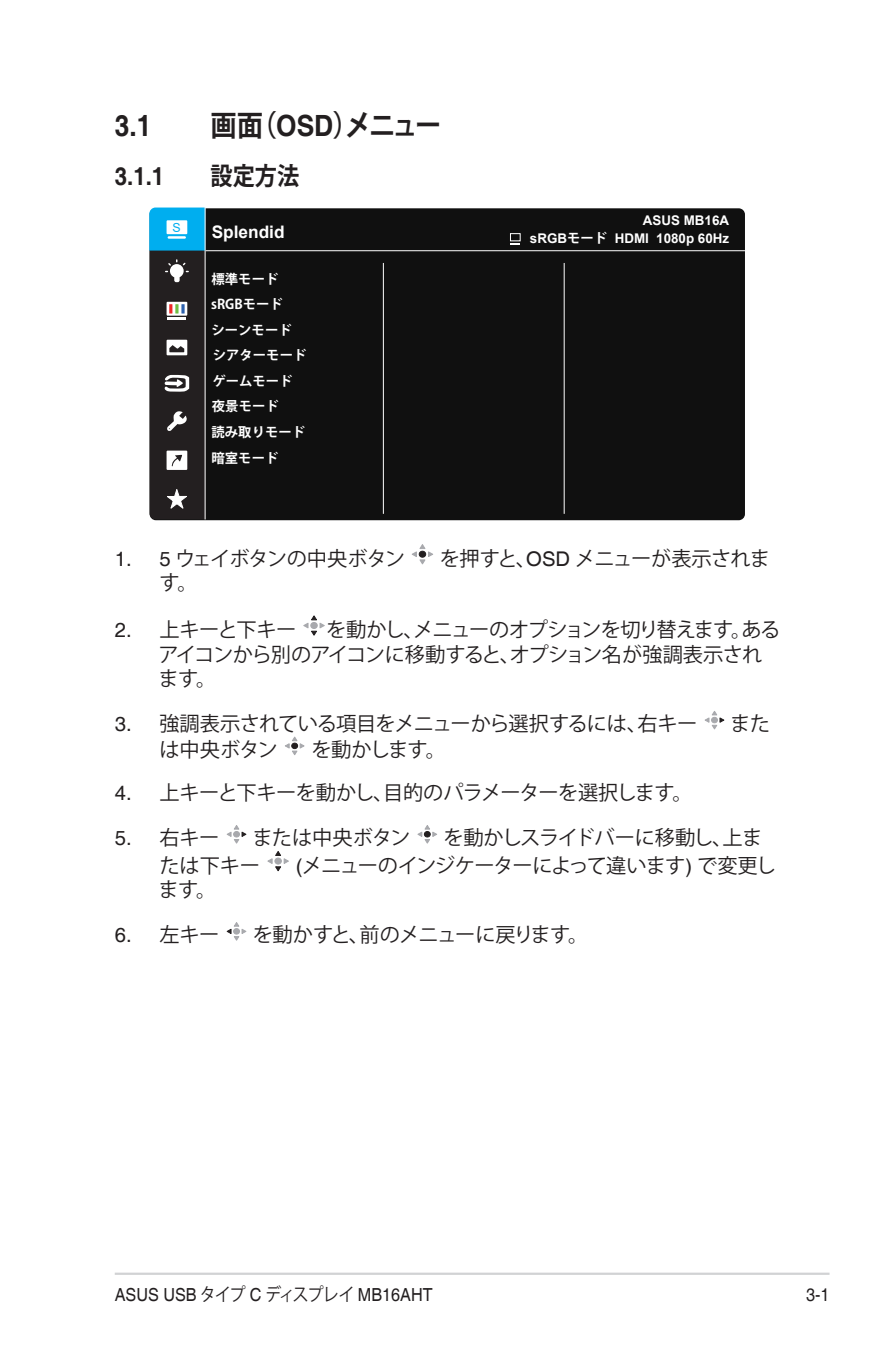
<style>
.page{position:relative;width:893px;height:1346px;background:#fff}
.page>*{position:absolute;margin:0;border:0;box-sizing:border-box;transform-origin:0 0}
.Heading_1{font:700 29.25px "Koz Go Pr 6 N";letter-spacing:-.095em;color:#231f20;scale:.9 1}
.Heading_1-2{font:700 29.25px "Helvetica";color:#231f20;scale:.9 1}
.Heading_2{font:700 24.75px "Helvetica";color:#231f20;scale:.9 1}
.Heading_2-2{font:700 24.75px "Koz Go Pr 6 N";color:#231f20;scale:.9 1}
.t1{font:20.25px/24.3px "Koz Go Pr 6 N";letter-spacing:-.04em;color:#231f20}
.t2{font:20.25px "Koz Go Pr 6 N";letter-spacing:-.02em;color:#231f20}
.t3{font:20.25px "Koz Go Pr 6 N";color:#231f20}
.t4{font:18px "Helvetica";color:#231f20;scale:.9 1}
.t5{font:700 17.32px "Arial";color:#fff}
.t6{font:700 13.28px/25.7px "Koz Go Pro";color:#fff}
.t7{font:700 13.28px "Arial";color:#fff}
.t8{font:12.38px "Arial";color:#00aeef}
.s1{font-family:"Helvetica"}
.s2{font-family:"Koz Go Pro"}
.s3{font-family:"Koz Go Pr 6 N"}
</style>
<div class="page">
<hr style="left:115px;top:1272px;width:714px;height:3px;background:#d1d2d4">
<div style="left:150px;top:208px;width:595px;height:312px;background:#101010;border-radius:6px"></div>
<hr style="left:150px;top:250px;width:595px;height:1px;background:#fff">
<hr style="left:383px;top:263px;width:1px;height:251px;background:#fff">
<hr style="left:564px;top:263px;width:1px;height:251px;background:#fff">
<div style="left:510px;top:233px;width:10px;height:8px;border:1px solid #fff"></div>
<svg style="left:149px;top:207px;width:57px;height:312px"></svg>
<svg style="left:411px;top:544px;width:22px;height:21px"></svg>
<div style="left:419px;top:551px;width:7px;height:6px;background:#231f20;border-radius:50%"></div>
<div style="left:419px;top:551px;width:7px;height:6px;border:1px solid #231f20;border-radius:50%"></div>
<svg style="left:303px;top:615px;width:22px;height:21px"></svg>
<div style="left:310px;top:622px;width:8px;height:7px;border:1px solid #a8a9ad;border-radius:50%"></div>
<svg style="left:704px;top:711px;width:21px;height:19px"></svg>
<div style="left:711px;top:717px;width:7px;height:6px;border:1px solid #a8a9ad;border-radius:50%"></div>
<svg style="left:285px;top:736px;width:20px;height:19px"></svg>
<div style="left:291px;top:743px;width:7px;height:6px;border:1px solid #231f20;border-radius:50%"></div>
<svg style="left:226px;top:825px;width:21px;height:19px"></svg>
<div style="left:233px;top:831px;width:7px;height:6px;border:1px solid #a8a9ad;border-radius:50%"></div>
<svg style="left:417px;top:825px;width:20px;height:19px"></svg>
<div style="left:424px;top:831px;width:7px;height:6px;border:1px solid #231f20;border-radius:50%"></div>
<svg style="left:267px;top:851px;width:22px;height:21px"></svg>
<div style="left:275px;top:858px;width:7px;height:6px;border:1px solid #a8a9ad;border-radius:50%"></div>
<svg style="left:226px;top:922px;width:21px;height:19px"></svg>
<div style="left:233px;top:928px;width:7px;height:6px;border:1px solid #a8a9ad;border-radius:50%"></div>
<p class="Heading_1-2" style="left:115px;top:108px;width:42px">3.1</p>
<p class="Heading_1" style="left:210px;top:109px;width:258px">画面（<span class="s1">OSD</span>）メニュー</p>
<p class="Heading_2" style="left:115px;top:161px;width:57px">3.1.1</p>
<p class="Heading_2-2" style="left:210px;top:162px;width:100px">設定方法</p>
<p class="t8" style="left:173px;top:219px;width:10px">S</p>
<p class="t5" style="left:212px;top:220px;width:75px">Splendid</p>
<p class="t6" style="left:211px;top:267px;width:73px">標準モードsRGBモード</p>
<p class="t6" style="left:211px;top:318px;width:82px">シーンモード</p>
<p class="t6" style="left:213px;top:343px;width:95px">シアターモード</p>
<p class="t6" style="left:212px;top:369px;width:82px">ゲームモード夜景モード</p>
<p class="t6" style="left:212px;top:420px;width:95px">読み取りモード暗室モード</p>
<p class="t7" style="left:643px;top:211px;width:88px">ASUS MB16A</p>
<p class="t7" style="left:530px;top:229px;width:201px">sRGB<span class="s2">モード</span> HDMI 1080p 60Hz</p>
<p class="t1" style="left:115px;top:547px;width:292px"><span class="s1">1. 5</span> ウェイボタンの中央ボタン</p>
<p class="t1" style="left:440px;top:547px;width:332px">を押すと、<span class="s1">OSD</span> メニューが表示されま</p>
<p class="t1" style="left:159px;top:571px;width:40px">す。</p>
<p class="t2" style="left:115px;top:618px;width:183px"><span class="s1">2.</span> 上キーと下キー</p>
<p class="t1" style="left:159px;top:618px;width:623px;text-indent:168px">を動かし、メニューのオプションを切り替えます。あるアイコンから別のアイコンに移動すると、オプション名が強調表示されます。</p>
<p class="t1" style="left:115px;top:712px;width:584px"><span class="s1">3.</span> 強調表示されている項目をメニューから選択するには、右キー</p>
<p class="t1" style="left:730px;top:712px;width:41px">また</p>
<p class="t1" style="left:159px;top:738px;width:120px">は中央ボタン</p>
<p class="t1" style="left:311px;top:738px;width:136px">を動かします。</p>
<p class="t1" style="left:115px;top:781px;width:579px"><span class="s1">4.</span> 上キーと下キーを動かし、目的のパラメーターを選択します。</p>
<p class="t1" style="left:115px;top:826px;width:106px"><span class="s1">5.</span> 右キー</p>
<p class="t3" style="left:252px;top:826px;width:160px">または中央ボタン</p>
<p class="t1" style="left:444px;top:826px;width:320px">を動かしスライドバーに移動し、上ま</p>
<p class="t1" style="left:159px;top:854px;width:102px">たは下キー</p>
<p class="t1" style="left:296px;top:854px;width:482px"><span class="s1">(</span>メニューのインジケーターによって違います<span class="s1">)</span> で変更し</p>
<p class="t1" style="left:159px;top:878px;width:59px">ます。</p>
<p class="t1" style="left:115px;top:923px;width:106px"><span class="s1">6.</span> 左キー</p>
<p class="t1" style="left:253px;top:923px;width:337px">を動かすと、前のメニューに戻ります。</p>
<p class="t4" style="left:115px;top:1284px;width:355px">ASUS USB <span class="s3">タイプ</span> C <span class="s3">ディスプレイ</span> MB16AHT</p>
<p class="t4" style="left:806px;top:1284px;width:28px">3-1</p>
</div>
